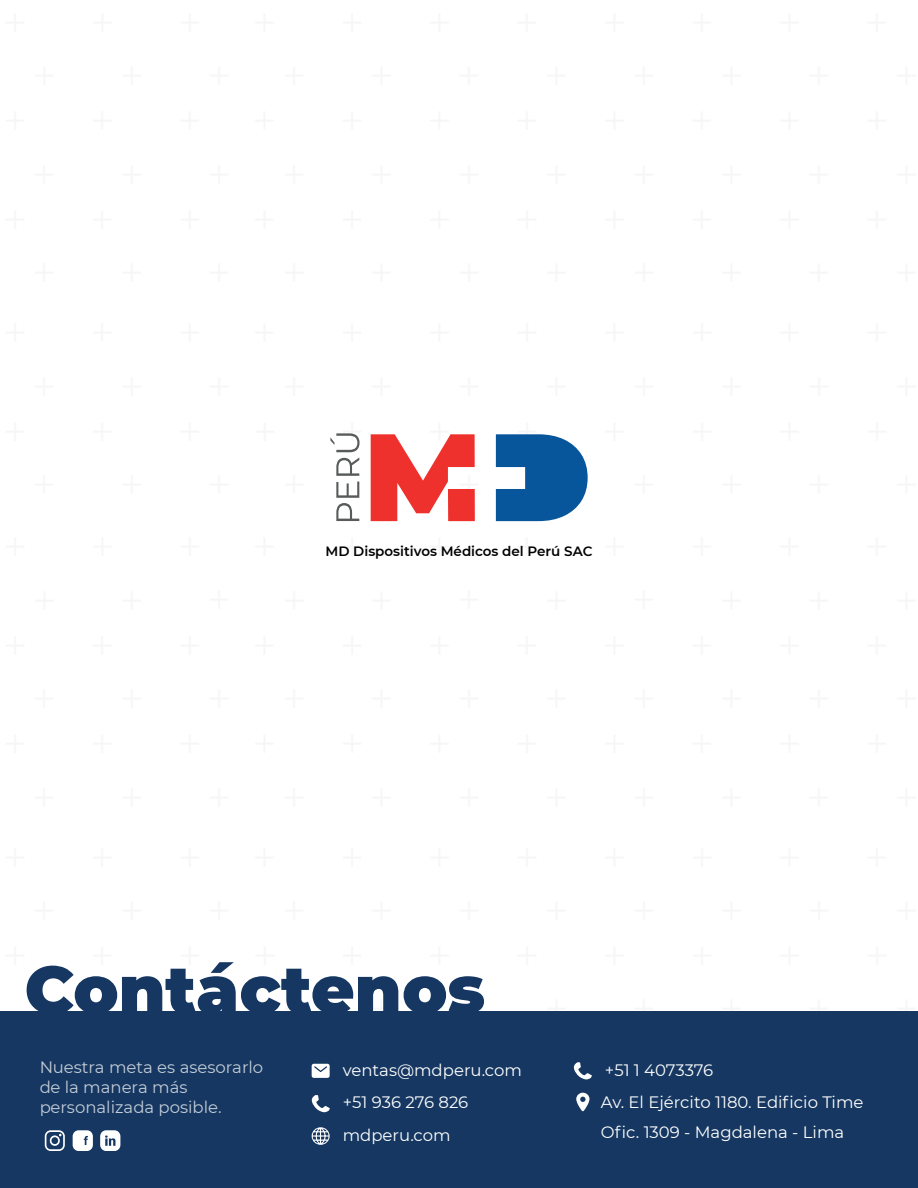
<style>
.page{position:relative;width:918px;height:1188px;background:#fff}
.page>*{position:absolute;margin:0;border:0;box-sizing:border-box;transform-origin:0 0}
.t1{font:900 66.75px "Montserrat";color:#153761}
.t2{font:300 43.8px "Montserrat";color:#999c9d}
.t3{font:16.5px/19.8px "Montserrat";color:#fff}
.t4{font:600 13.5px "Montserrat";color:#000001}
</style>
<div class="page">
<svg style="left:371px;top:434px;width:104px;height:87px"></svg>
<svg style="left:496px;top:434px;width:92px;height:87px"></svg>
<svg style="left:336px;top:482px;width:23px;height:39px"></svg>
<svg style="left:330px;top:433px;width:30px;height:43px"></svg>
<div style="left:0;top:1012px;width:918px;height:176px;background:#153761"></div>
<svg style="left:311px;top:1095px;width:19px;height:17px"></svg>
<svg style="left:312px;top:1127px;width:18px;height:18px"></svg>
<svg style="left:312px;top:1064px;width:18px;height:14px"></svg>
<svg style="left:45px;top:1130px;width:20px;height:21px"></svg>
<div style="left:73px;top:1130px;width:20px;height:21px;background:#fff;border-radius:6px"></div>
<svg style="left:84px;top:1136px;width:4px;height:9px"></svg>
<div style="left:100px;top:1130px;width:20px;height:21px;background:#fff;border-radius:6px"></div>
<svg style="left:105px;top:1136px;width:10px;height:10px"></svg>
<svg style="left:573px;top:1062px;width:19px;height:17px"></svg>
<svg style="left:576px;top:1093px;width:13px;height:18px"></svg>
<h2 class="t2" style="left:340px;top:517px;width:26px">+</h2>
<h2 class="t2" style="left:427px;top:517px;width:26px">+</h2>
<h2 class="t2" style="left:515px;top:517px;width:26px">+</h2>
<p class="t4" style="left:326px;top:542px;width:269px">MD Dispositivos Médicos del Perú SAC</p>
<h1 class="t1" style="left:25px;top:940px;width:462px">Contáctenos</h1>
<h2 class="t2" style="left:32px;top:979px;width:26px">+</h2>
<h2 class="t2" style="left:119px;top:979px;width:26px">+</h2>
<h2 class="t2" style="left:207px;top:979px;width:26px">+</h2>
<h2 class="t2" style="left:282px;top:979px;width:26px">+</h2>
<h2 class="t2" style="left:369px;top:979px;width:26px">+</h2>
<h2 class="t2" style="left:457px;top:979px;width:26px">+</h2>
<p class="t3" style="left:39px;top:1057px;width:226px">Nuestra meta es asesorarlo de la manera más personalizada posible.</p>
<p class="t3" style="left:343px;top:1053px;width:181px;line-height:32.5px">ventas@mdperu.com +51 936 276 826 mdperu.com</p>
<h2 class="t2" style="left:252px;top:1041px;width:26px">+</h2>
<h2 class="t2" style="left:340px;top:1041px;width:26px">+</h2>
<h2 class="t2" style="left:427px;top:1041px;width:26px">+</h2>
<h2 class="t2" style="left:515px;top:1041px;width:26px">+</h2>
<h2 class="t2" style="left:602px;top:1041px;width:26px">+</h2>
<h2 class="t2" style="left:690px;top:1041px;width:26px">+</h2>
<h2 class="t2" style="left:369px;top:1095px;width:26px">+</h2>
<h2 class="t2" style="left:631px;top:1095px;width:26px">+</h2>
<h2 class="t2" style="left:719px;top:1095px;width:26px">+</h2>
<h2 class="t2" style="left:807px;top:1095px;width:26px">+</h2>
<h2 class="t2" style="left:90px;top:1041px;width:26px">+</h2>
<h2 class="t2" style="left:177px;top:1041px;width:26px">+</h2>
<p class="t3" style="left:605px;top:1059px;width:110px">+51 1 4073376</p>
<p class="t3" style="left:601px;top:1087px;width:264px;line-height:30px">Av. El Ejército 1180. Edificio Time<br>Ofic. 1309 - Magdalena - Lima</p>
</div>
